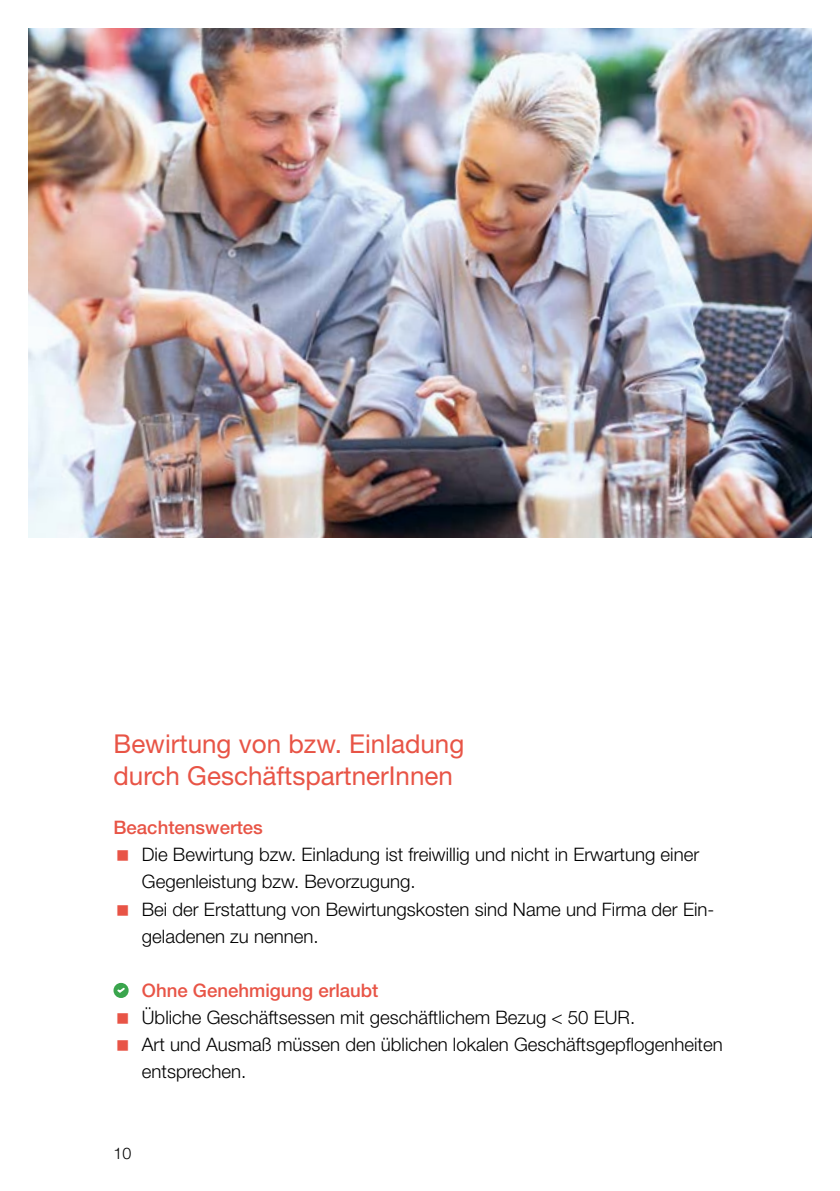
<style>
.page{position:relative;width:840px;height:1191px;background:#fff}
.page>*{position:absolute;margin:0;border:0;box-sizing:border-box;transform-origin:0 0}
.Headline_14pt{font:26px/31.2px "Helvetica Neue LT Pro";color:#e85446}
.Copy_ohne_Einrückung{font:300 18.6px/27px "Helvetica Neue LT Pro";color:#000}
.Zwischentitel{font:500 18.6px "Helvetica Neue LT Pro";color:#e85446}
.t1{font:300 16px "Helvetica Neue LT Pro";color:#000}
</style>
<div class="page">
<div style="left:113px;top:983px;width:15px;height:15px;border:4px solid #3aa54d;border-radius:50%"></div>
<svg style="left:115px;top:986px;width:11px;height:8px"></svg>
<img style="left:28px;top:28px;width:783px;height:509px">
<p class="Headline_14pt" style="left:113px;top:728px;width:352px">Bewirtung von bzw. Einladung durch GeschäftspartnerInnen</p>
<p class="Zwischentitel" style="left:113px;top:816px;width:151px">Beachtenswertes</p>
<p class="Copy_ohne_Einrückung" style="left:142px;top:841px;width:558px">Die Bewirtung bzw. Einladung ist freiwillig und nicht in Erwartung einer<br>Gegenleistung bzw. Bevorzugung.</p>
<p class="Copy_ohne_Einrückung" style="left:142px;top:895px;width:573px">Bei der Erstattung von Bewirtungskosten sind Name und Firma der Ein&shy;geladenen zu nennen.</p>
<p class="Zwischentitel" style="left:142px;top:978px;width:238px">Ohne Genehmigung erlaubt</p>
<p class="Copy_ohne_Einrückung" style="left:142px;top:1003px;width:494px">Übliche Geschäftsessen mit geschäftlichem Bezug &lt; 50 EUR.</p>
<p class="Copy_ohne_Einrückung" style="left:142px;top:1030px;width:582px">Art und Ausmaß müssen den üblichen lokalen Geschäftsgepflogenheiten entsprechen.</p>
<p class="t1" style="left:113px;top:1143px;width:19px">10</p>
</div>
